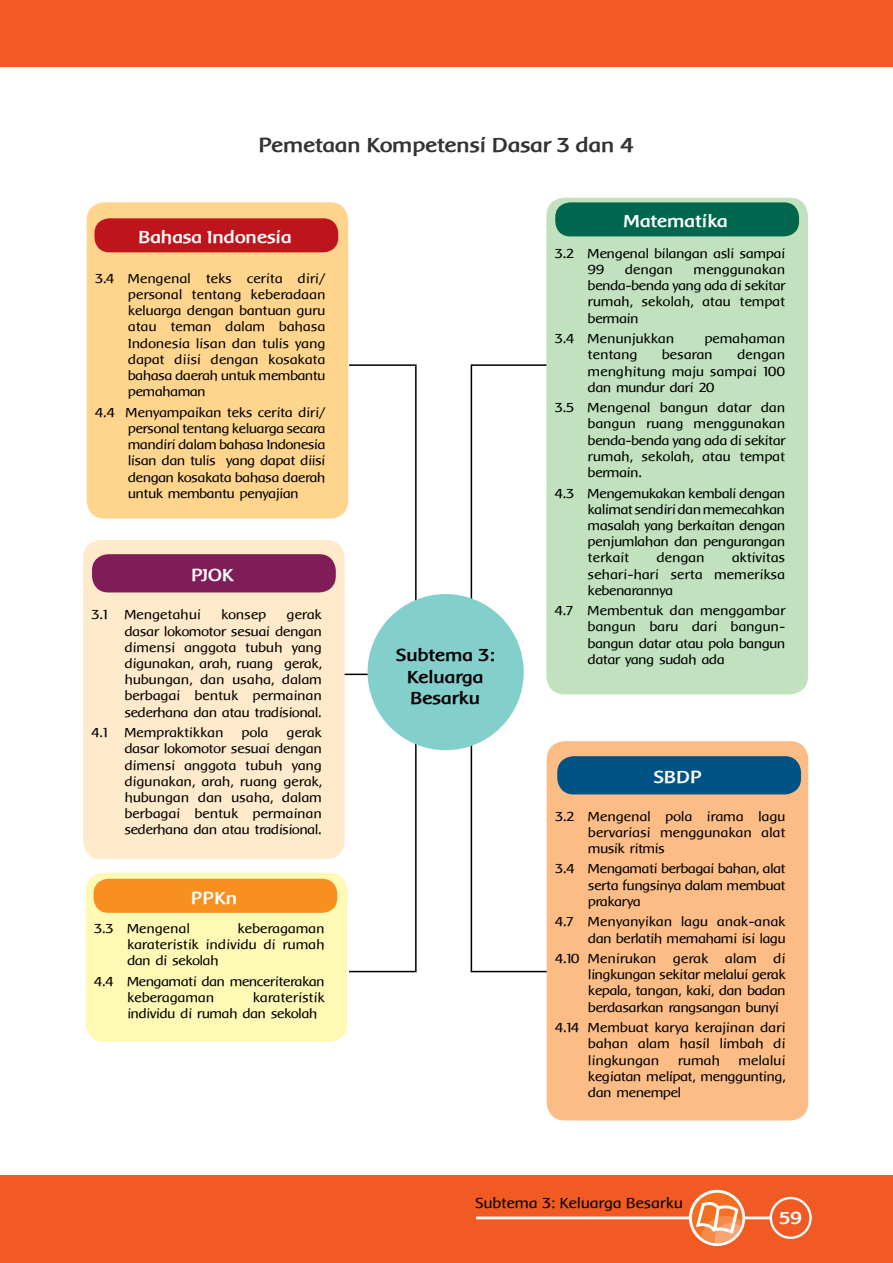
<style>
.page{position:relative;width:893px;height:1263px;background:#fff}
.page>*{position:absolute;margin:0;border:0;box-sizing:border-box;transform-origin:0 0}
._005_PERTANYAAN_GURU{font:700 21px "Baar Metanoia";color:#333}
.t1{font:700 18px "Baar Metanoia";color:#fff}
._001_JUDUL_SUB_REGUL{font:700 18px/21.6px "Baar Metanoia";color:#000}
.t2{font:15px "Baar Metanoia";color:#000}
.DALAM_KOTAK_9_POIN{font:13.5px/16.2px "Baar Metanoia";letter-spacing:-.015em;color:#000;text-align:justify}
</style>
<div class="page">
<div style="left:0;top:1174px;width:892px;height:88px;background:#f15a22"></div>
<div style="left:0;top:0;width:892px;height:67px;background:#f15a22"></div>
<svg style="left:476px;top:1189px;width:335px;height:56px"></svg>
<svg style="left:347px;top:363px;width:70px;height:240px"></svg>
<svg style="left:344px;top:670px;width:23px;height:5px"></svg>
<svg style="left:469px;top:364px;width:77px;height:258px"></svg>
<svg style="left:347px;top:737px;width:70px;height:235px"></svg>
<svg style="left:469px;top:736px;width:77px;height:236px"></svg>
<div style="left:87px;top:202px;width:261px;height:316px;background:#ffd58e;border-radius:18px"></div>
<div style="left:86px;top:872px;width:261px;height:169px;background:#fff9b6;border-radius:18px"></div>
<div style="left:546px;top:198px;width:261px;height:496px;background:#c1e1bf;border-radius:18px"></div>
<div style="left:546px;top:741px;width:261px;height:379px;background:#fcbc86;border-radius:18px"></div>
<div style="left:83px;top:540px;width:261px;height:319px;background:#ffeacb;border-radius:18px"></div>
<div style="left:94px;top:218px;width:244px;height:34px;background:#be141b;border-radius:15px"></div>
<div style="left:93px;top:878px;width:244px;height:34px;background:#f7901e;border-radius:15px"></div>
<div style="left:555px;top:202px;width:243px;height:34px;background:#00664e;border-radius:15px"></div>
<div style="left:557px;top:756px;width:243px;height:38px;background:#005287;border-radius:16px"></div>
<div style="left:92px;top:554px;width:243px;height:38px;background:#801c57;border-radius:16px"></div>
<div style="left:367px;top:594px;width:156px;height:156px;background:#83cfcc;border-radius:50%"></div>
<p class="_005_PERTANYAAN_GURU" style="left:259px;top:134px;width:376px">Pemetaan Kompetensi Dasar 3 dan 4</p>
<p class="t1" style="left:139px;top:227px;width:155px">Bahasa Indonesia</p>
<p class="DALAM_KOTAK_9_POIN" style="left:128px;top:270px;width:199px;text-indent:-33px">3.4 Mengenal teks cerita diri/ personal tentang keberadaan keluarga dengan bantuan guru atau teman dalam bahasa Indonesia lisan dan tulis yang dapat diisi dengan kosakata bahasa daerah untuk membantu pemahaman</p>
<p class="DALAM_KOTAK_9_POIN" style="left:128px;top:404px;width:199px;text-indent:-33px">4.4 Menyampaikan teks cerita diri/ personal tentang keluarga secara mandiri dalam bahasa Indonesia lisan dan tulis yang dapat diisi dengan kosakata bahasa daerah untuk membantu penyajian</p>
<p class="t1" style="left:191px;top:565px;width:44px">PJOK</p>
<p class="DALAM_KOTAK_9_POIN" style="left:92px;top:606px;width:111px">3.1 Mengetahui</p>
<p class="DALAM_KOTAK_9_POIN" style="left:221px;top:606px;width:47px">konsep</p>
<p class="DALAM_KOTAK_9_POIN" style="left:125px;top:606px;width:199px;text-indent:162px">gerak dasar lokomotor sesuai dengan dimensi anggota tubuh yang digunakan, arah, ruang gerak, hubungan, dan usaha, dalam berbagai bentuk permainan sederhana dan atau tradisional.</p>
<p class="DALAM_KOTAK_9_POIN" style="left:92px;top:724px;width:133px">4.1 Mempraktikkan</p>
<p class="DALAM_KOTAK_9_POIN" style="left:242px;top:724px;width:28px">pola</p>
<p class="DALAM_KOTAK_9_POIN" style="left:125px;top:724px;width:199px;text-indent:162px">gerak dasar lokomotor sesuai dengan dimensi anggota tubuh yang digunakan, arah, ruang gerak, hubungan dan usaha, dalam berbagai bentuk permainan sederhana dan atau tradisional.</p>
<p class="t1" style="left:191px;top:887px;width:48px">PPKn</p>
<p class="DALAM_KOTAK_9_POIN" style="left:127px;top:920px;width:199px;text-indent:110px">keberagaman karateristik individu di rumah dan di sekolah</p>
<p class="DALAM_KOTAK_9_POIN" style="left:127px;top:973px;width:199px;text-indent:-33px">4.4 Mengamati dan menceriterakan keberagaman</p>
<p class="DALAM_KOTAK_9_POIN" style="left:94px;top:920px;width:97px">3.3 Mengenal</p>
<p class="DALAM_KOTAK_9_POIN" style="left:127px;top:989px;width:199px;text-indent:126px">karateristik individu di rumah dan sekolah</p>
<p class="_001_JUDUL_SUB_REGUL" style="left:396px;top:644px;width:100px">Subtema 3:</p>
<p class="_001_JUDUL_SUB_REGUL" style="left:407px;top:665px;width:78px">Keluarga<br>Besarku</p>
<p class="t1" style="left:624px;top:211px;width:105px">Matematika</p>
<p class="DALAM_KOTAK_9_POIN" style="left:587px;top:245px;width:199px;text-indent:-33px">3.2 Mengenal bilangan asli sampai<br>99</p>
<p class="DALAM_KOTAK_9_POIN" style="left:625px;top:261px;width:49px">dengan</p>
<p class="DALAM_KOTAK_9_POIN" style="left:587px;top:261px;width:199px;text-indent:106px">menggunakan benda-benda yang ada di sekitar rumah, sekolah, atau tempat bermain</p>
<p class="DALAM_KOTAK_9_POIN" style="left:554px;top:330px;width:121px">3.4 Menunjukkan</p>
<p class="DALAM_KOTAK_9_POIN" style="left:704px;top:330px;width:82px">pemahaman</p>
<p class="DALAM_KOTAK_9_POIN" style="left:587px;top:347px;width:51px">tentang</p>
<p class="DALAM_KOTAK_9_POIN" style="left:661px;top:347px;width:52px">besaran</p>
<p class="DALAM_KOTAK_9_POIN" style="left:587px;top:347px;width:199px;text-indent:149px">dengan menghitung maju sampai 100 dan mundur dari 20</p>
<p class="DALAM_KOTAK_9_POIN" style="left:587px;top:399px;width:199px;text-indent:-33px">3.5 Mengenal bangun datar dan bangun ruang menggunakan benda-benda yang ada di sekitar rumah, sekolah, atau tempat bermain.</p>
<p class="DALAM_KOTAK_9_POIN" style="left:587px;top:485px;width:199px;text-indent:-33px">4.3 Mengemukakan kembali dengan kalimat sendiri dan memecahkan masalah yang berkaitan dengan penjumlahan dan pengurangan terkait</p>
<p class="DALAM_KOTAK_9_POIN" style="left:656px;top:549px;width:49px">dengan</p>
<p class="DALAM_KOTAK_9_POIN" style="left:587px;top:549px;width:199px;text-indent:144px">aktivitas sehari-hari serta memeriksa kebenarannya</p>
<p class="DALAM_KOTAK_9_POIN" style="left:587px;top:602px;width:199px;text-align:left;text-indent:-33px">4.7 Membentuk dan menggambar bangun baru dari bangun&shy;bangun datar atau pola bangun datar yang sudah ada</p>
<p class="t1" style="left:654px;top:767px;width:49px">SBDP</p>
<p class="DALAM_KOTAK_9_POIN" style="left:588px;top:807px;width:199px;text-indent:-33px">3.2 Mengenal pola irama lagu bervariasi menggunakan alat musik ritmis</p>
<p class="DALAM_KOTAK_9_POIN" style="left:588px;top:860px;width:199px;text-indent:-33px">3.4 Mengamati berbagai bahan, alat serta fungsinya dalam membuat prakarya</p>
<p class="DALAM_KOTAK_9_POIN" style="left:555px;top:913px;width:232px;text-align:right">4.7 Menyanyikan lagu anak-anak dan berlatih memahami isi lagu</p>
<p class="DALAM_KOTAK_9_POIN" style="left:588px;top:950px;width:199px;text-indent:-33px">4.10 Menirukan gerak alam di lingkungan sekitar melalui gerak kepala, tangan, kaki, dan badan berdasarkan rangsangan bunyi</p>
<p class="DALAM_KOTAK_9_POIN" style="left:588px;top:1019px;width:199px;text-indent:-33px">4.14 Membuat karya kerajinan dari bahan alam hasil limbah di lingkungan</p>
<p class="DALAM_KOTAK_9_POIN" style="left:588px;top:1051px;width:199px;text-indent:150px">melalui kegiatan melipat, menggunting, dan menempel</p>
<p class="DALAM_KOTAK_9_POIN" style="left:677px;top:1051px;width:43px">rumah</p>
<p class="t2" style="left:475px;top:1194px;width:209px">Subtema 3: Keluarga Besarku</p>
<p class="t1" style="left:779px;top:1207px;width:24px">59</p>
</div>
